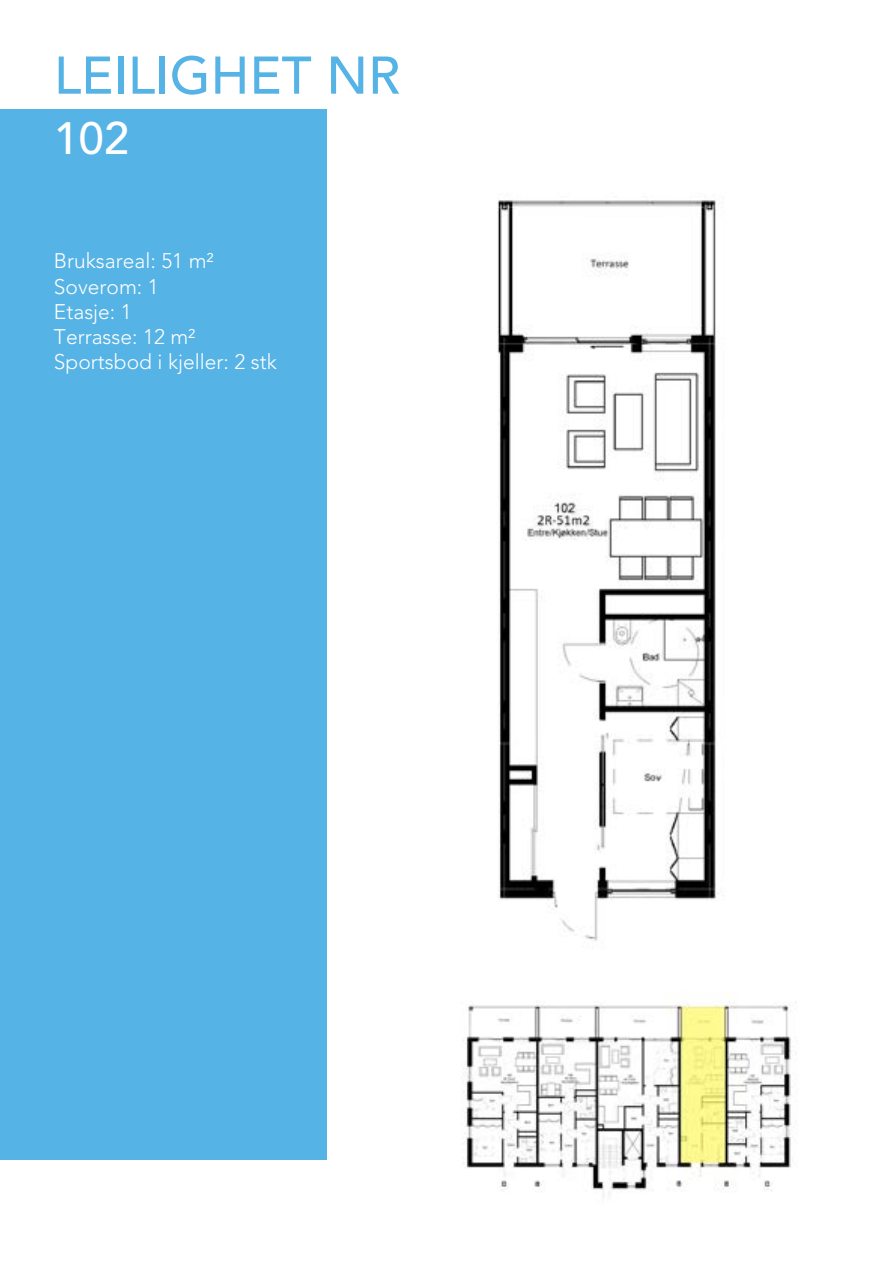
<style>
.page{position:relative;width:893px;height:1263px;background:#fff}
.page>*{position:absolute;margin:0;border:0;box-sizing:border-box;transform-origin:0 0}
.t1{font:500 52.5px "Avenir LT Std";color:#56b3e5}
.t2{font:500 45px "Avenir LT Std";color:#fff}
.t3{font:300 21px/25.2px "Avenir LT Std";color:#fff}
</style>
<div class="page">
<div style="left:0;top:110px;width:326px;height:1049px;background:#56b3e5"></div>
<img style="left:463px;top:991px;width:333px;height:207px">
<img style="left:497px;top:200px;width:221px;height:741px">
<h1 class="t1" style="left:54px;top:45px;width:308px">LEILIGHET NR</h1>
<h2 class="t2" style="left:54px;top:112px;width:77px">102</h2>
<p class="t3" style="left:54px;top:249px;width:224px">Bruksareal: 51 m²<br>Soverom: 1<br>Etasje: 1<br>Terrasse: 12 m²<br>Sportsbod i kjeller: 2 stk</p>
</div>
